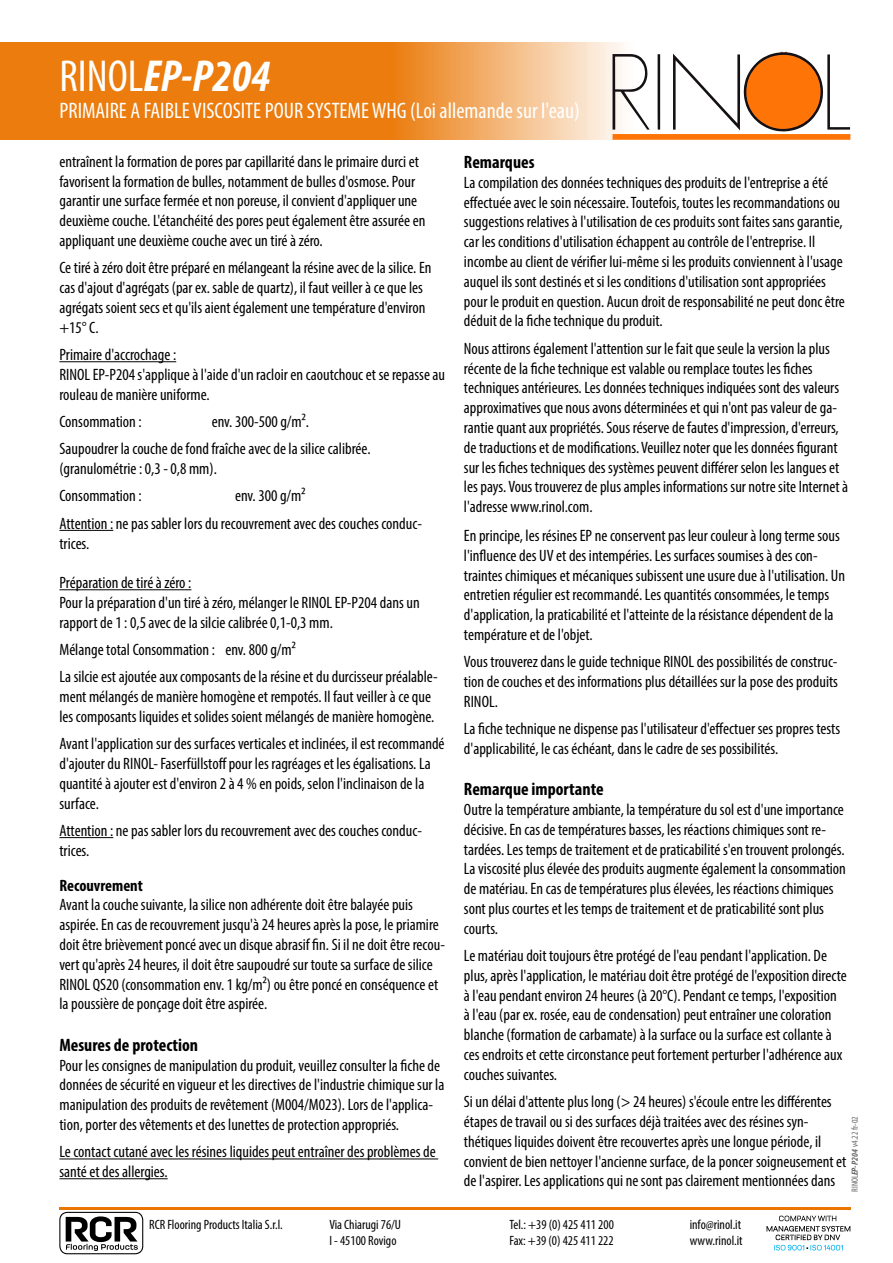
<style>
.page{position:relative;width:893px;height:1263px;background:#fff}
.page>*{position:absolute;margin:0;border:0;box-sizing:border-box;transform-origin:0 0}
.t1{font:italic 700 condensed 45px "Myriad Pro";color:#fff}
.t2{font:condensed 22.5px "Myriad Pro";color:#fff}
.t3{font:700 condensed 18px "Myriad Pro";color:#000}
.t4{font:condensed 16.5px/19.8px "Myriad Pro";color:#000}
.t5{font:700 condensed 16.5px "Myriad Pro";color:#000}
.t6{font:condensed 13.5px/16.2px "Myriad Pro";color:#000}
.t7{font:condensed 9px "Myriad Pro";color:#67676b}
.s1{font-weight:400;font-style:normal}
.s2{font-weight:700;font-style:italic}
</style>
<div class="page">
<hr style="left:59px;top:361px;width:117px;height:1px;background:#000">
<hr style="left:59px;top:530px;width:54px;height:1px;background:#000">
<hr style="left:59px;top:589px;width:132px;height:1px;background:#000">
<hr style="left:59px;top:837px;width:54px;height:1px;background:#000">
<hr style="left:59px;top:1158px;width:379px;height:1px;background:#000">
<hr style="left:59px;top:1178px;width:109px;height:1px;background:#000">
<hr style="left:59px;top:1207px;width:791px;height:2px;background:#ea7500">
<svg style="left:0;top:42px;width:851px;height:98px;background:#ef9943"></svg>
<svg style="left:612px;top:54px;width:38px;height:76px"></svg>
<svg style="left:657px;top:54px;width:3px;height:76px"></svg>
<svg style="left:673px;top:52px;width:177px;height:80px"></svg>
<div style="left:612px;top:134px;width:238px;height:6px;background:#ff7406"></div>
<svg style="left:59px;top:1212px;width:84px;height:42px"></svg>
<svg style="left:766px;top:1215px;width:84px;height:36px"></svg>
<h1 class="t1" style="left:60px;top:48px;width:212px"><span class="s1">RINOL</span>EP-P204</h1>
<h2 class="t2" style="left:60px;top:97px;width:522px">PRIMAIRE A FAIBLE VISCOSITE POUR SYSTEME WHG (Loi allemande sur l'eau)</h2>
<p class="t4" style="left:59px;top:151px;width:367px">entraînent la formation de pores par capillarité dans le primaire durci et favorisent la formation de bulles, notamment de bulles d'osmose. Pour garantir une surface fermée et non poreuse, il convient d'appliquer une deuxième couche. L'étanchéité des pores peut également être assurée en appliquant une deuxième couche avec un tiré à zéro.</p>
<p class="t4" style="left:59px;top:258px;width:374px">Ce tiré à zéro doit être préparé en mélangeant la résine avec de la silice. En cas d'ajout d'agrégats (par ex. sable de quartz), il faut veiller à ce que les agrégats soient secs et qu'ils aient également une température d'environ +15° C.</p>
<p class="t4" style="left:59px;top:345px;width:387px">Primaire d'accrochage :<br>RINOL EP-P204 s'applique à l'aide d'un racloir en caoutchouc et se repasse au rouleau de manière uniforme.</p>
<p class="t4" style="left:59px;top:411px;width:84px">Consommation :</p>
<p class="t4" style="left:59px;top:408px;width:313px;line-height:27.3px;text-indent:152px">env. 300-500 g/m2.<br>Saupoudrer la couche de fond fraîche avec de la silice calibrée.</p>
<p class="t4" style="left:59px;top:455px;width:159px;line-height:27.3px">(granulométrie : 0,3 - 0,8 mm).<br>Consommation :</p>
<p class="t4" style="left:59px;top:482px;width:364px;line-height:27.3px;text-indent:176px">env. 300 g/m2<br>Attention : ne pas sabler lors du recouvrement avec des couches conduc-</p>
<p class="t4" style="left:59px;top:533px;width:31px">trices.</p>
<p class="t4" style="left:59px;top:573px;width:362px">Préparation de tiré à zéro :<br>Pour la préparation d'un tiré à zéro, mélanger le RINOL EP-P204 dans un rapport de 1 : 0,5 avec de la silcie calibrée 0,1-0,3 mm.</p>
<p class="t4" style="left:59px;top:636px;width:380px;line-height:27.3px">Mélange total Consommation : env. 800 g/m2<br>La silcie est ajoutée aux composants de la résine et du durcisseur préalable-</p>
<p class="t4" style="left:59px;top:687px;width:376px">ment mélangés de manière homogène et rempotés. Il faut veiller à ce que les composants liquides et solides soient mélangés de manière homogène.</p>
<p class="t4" style="left:59px;top:734px;width:387px">Avant l'application sur des surfaces verticales et inclinées, il est recommandé d'ajouter du RINOL- Faserfüllstoff pour les ragréages et les égalisations. La quantité à ajouter est d'environ 2 à 4 % en poids, selon l'inclinaison de la surface.</p>
<p class="t4" style="left:59px;top:820px;width:364px">Attention : ne pas sabler lors du recouvrement avec des couches conduc&shy;trices.</p>
<p class="t5" style="left:59px;top:875px;width:85px">Recouvrement</p>
<p class="t4" style="left:59px;top:895px;width:387px">Avant la couche suivante, la silice non adhérente doit être balayée puis aspirée. En cas de recouvrement jusqu'à 24 heures après la pose, le priamire doit être brièvement poncé avec un disque abrasif fin. Si il ne doit être recou&shy;vert qu'après 24 heures, il doit être saupoudré sur toute sa surface de silice RINOL QS20 (consommation env. 1 kg/m²) ou être poncé en conséquence et la poussière de ponçage doit être aspirée.</p>
<p class="t3" style="left:59px;top:1033px;width:140px">Mesures de protection</p>
<p class="t4" style="left:59px;top:1055px;width:386px">Pour les consignes de manipulation du produit, veuillez consulter la fiche de données de sécurité en vigueur et les directives de l'industrie chimique sur la manipulation des produits de revêtement (M004/M023). Lors de l'applica&shy;tion, porter des vêtements et des lunettes de protection appropriés.</p>
<p class="t4" style="left:59px;top:1142px;width:378px">Le contact cutané avec les résines liquides peut entraîner des problèmes de santé et des allergies.</p>
<p class="t3" style="left:464px;top:151px;width:72px">Remarques</p>
<p class="t4" style="left:464px;top:172px;width:382px">La compilation des données techniques des produits de l'entreprise a été effectuée avec le soin nécessaire. Toutefois, toutes les recommandations ou suggestions relatives à l'utilisation de ces produits sont faites sans garantie, car les conditions d'utilisation échappent au contrôle de l'entreprise. Il incombe au client de vérifier lui-même si les produits conviennent à l'usage auquel ils sont destinés et si les conditions d'utilisation sont appropriées pour le produit en question. Aucun droit de responsabilité ne peut donc être déduit de la fiche technique du produit.</p>
<p class="t4" style="left:464px;top:338px;width:386px">Nous attirons également l'attention sur le fait que seule la version la plus récente de la fiche technique est valable ou remplace toutes les fiches techniques antérieures. Les données techniques indiquées sont des valeurs approximatives que nous avons déterminées et qui n'ont pas valeur de ga&shy;rantie quant aux propriétés. Sous réserve de fautes d'impression, d'erreurs, de traductions et de modifications. Veuillez noter que les données figurant sur les fiches techniques des systèmes peuvent différer selon les langues et les pays. Vous trouverez de plus amples informations sur notre site Internet à l'adresse www.rinol.com.</p>
<p class="t4" style="left:464px;top:525px;width:383px">En principe, les résines EP ne conservent pas leur couleur à long terme sous l'influence des UV et des intempéries. Les surfaces soumises à des con&shy;traintes chimiques et mécaniques subissent une usure due à l'utilisation. Un entretien régulier est recommandé. Les quantités consommées, le temps d'application, la praticabilité et l'atteinte de la résistance dépendent de la température et de l'objet.</p>
<p class="t4" style="left:464px;top:652px;width:376px;text-align:justify">Vous trouverez dans le guide technique RINOL des possibilités de construc&shy;tion de couches et des informations plus détaillées sur la pose des produits RINOL.</p>
<p class="t4" style="left:464px;top:719px;width:378px">La fiche technique ne dispense pas l'utilisateur d'effectuer ses propres tests d'applicabilité, le cas échéant, dans le cadre de ses possibilités.</p>
<p class="t3" style="left:464px;top:778px;width:141px">Remarque importante</p>
<p class="t4" style="left:464px;top:799px;width:383px">Outre la température ambiante, la température du sol est d'une importance décisive. En cas de températures basses, les réactions chimiques sont re&shy;tardées. Les temps de traitement et de praticabilité s'en trouvent prolongés.<br>La viscosité plus élevée des produits augmente également la consommation de matériau. En cas de températures plus élevées, les réactions chimiques sont plus courtes et les temps de traitement et de praticabilité sont plus courts.</p>
<p class="t4" style="left:464px;top:945px;width:384px">Le matériau doit toujours être protégé de l'eau pendant l'application. De plus, après l'application, le matériau doit être protégé de l'exposition directe à l'eau pendant environ 24 heures (à 20°C). Pendant ce temps, l'exposition à l'eau (par ex. rosée, eau de condensation) peut entraîner une coloration blanche (formation de carbamate) à la surface ou la surface est collante à ces endroits et cette circonstance peut fortement perturber l'adhérence aux couches suivantes.</p>
<p class="t4" style="left:464px;top:1091px;width:384px">Si un délai d'attente plus long (&gt; 24 heures) s'écoule entre les différentes étapes de travail ou si des surfaces déjà traitées avec des résines syn&shy;thétiques liquides doivent être recouvertes après une longue période, il convient de bien nettoyer l'ancienne surface, de la poncer soigneusement et de l'aspirer. Les applications qui ne sont pas clairement mentionnées dans</p>
<p class="t7" style="left:849px;top:1192px;width:77px;rotate:-90deg">RINOL<span class="s2">EP-P204</span> v4.22 fr-02</p>
<p class="t6" style="left:149px;top:1216px;width:135px">RCR Flooring Products Italia S.r.l.</p>
<p class="t6" style="left:329px;top:1216px;width:73px">Via Chiarugi 76/U<br>I - 45100 Rovigo</p>
<p class="t6" style="left:510px;top:1216px;width:106px">Tel.: +39 (0) 425 411 200<br>Fax: +39 (0) 425 411 222</p>
<p class="t6" style="left:690px;top:1216px;width:54px">info@rinol.it www.rinol.it</p>
</div>
